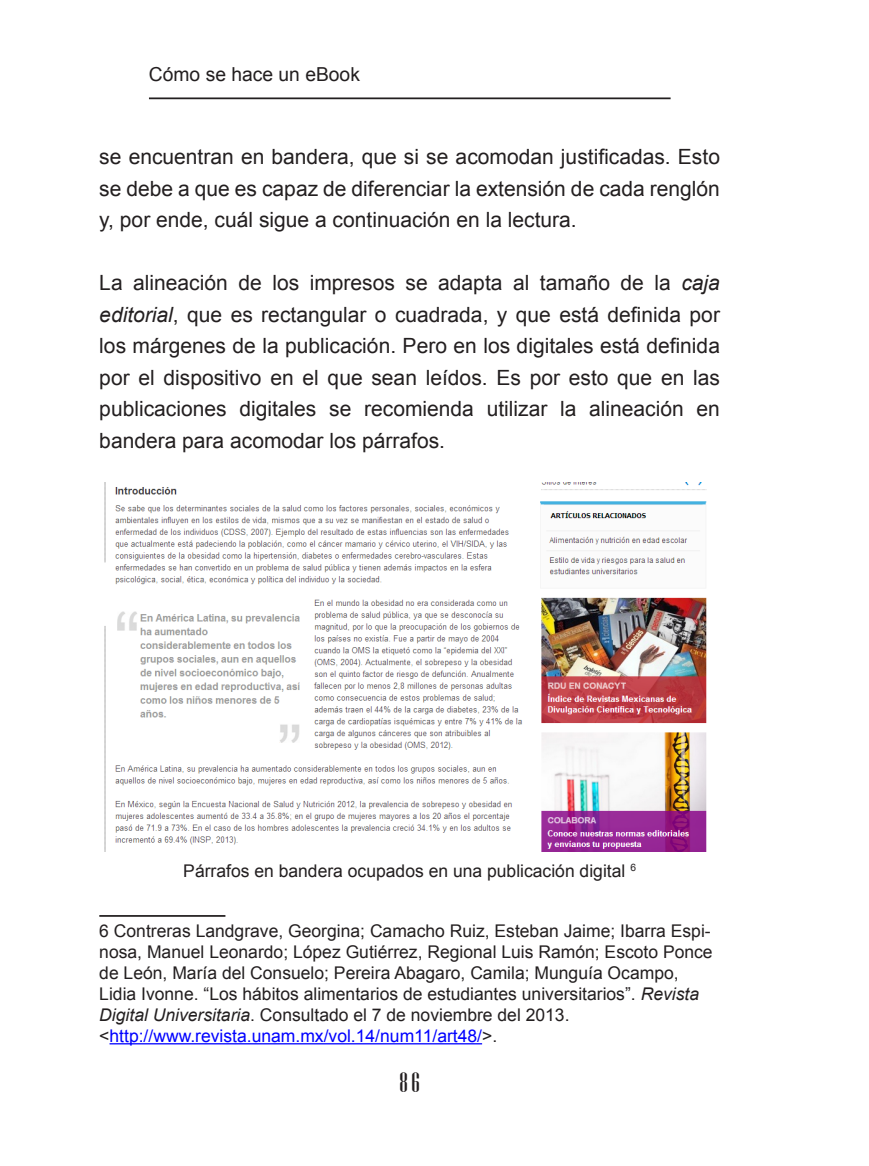
<style>
.page{position:relative;width:869px;height:1166px;background:#fff}
.page>*{position:absolute;margin:0;border:0;box-sizing:border-box;transform-origin:0 0}
.t1{font:28px "Niagara Solid";color:#231f20}
.t2{font:21px/31.5px "Arial";color:#231f20;text-align:justify}
.t3{font:19.25px "Arial";color:#231f20}
.t4{font:17.5px/21px "Arial";color:#231f20}
.s1{font-style:italic}
.s2{color:#00f}
</style>
<div class="page">
<hr style="left:149px;top:97px;width:521px;height:2px;background:#231f20">
<img style="left:105px;top:483px;width:602px;height:368px">
<hr style="left:99px;top:915px;width:126px;height:2px;background:#231f20">
<hr style="left:109px;top:1043px;width:373px;height:1px;background:#00f">
<p class="t3" style="left:149px;top:62px;width:212px">Cómo se hace un eBook</p>
<p class="t2" style="left:99px;top:141px;width:622px">se encuentran en bandera, que si se acomodan justificadas. Esto se debe a que es capaz de diferenciar la extensión de cada renglón y, por ende, cuál sigue a continuación en la lectura.</p>
<p class="t2" style="left:99px;top:267px;width:622px">La alineación de los impresos se adapta al tamaño de la <span class="s1">caja editorial</span>, que es rectangular o cuadrada, y que está definida por los márgenes de la publicación. Pero en los digitales está definida por el dispositivo en el que sean leídos. Es por esto que en las publicaciones digitales se recomienda utilizar la alineación en bandera para acomodar los párrafos.</p>
<p class="t4" style="left:183px;top:860px;width:454px">Párrafos en bandera ocupados en una publicación digital <sup>6</sup></p>
<p class="t4" style="left:99px;top:920px;width:614px">6 Contreras Landgrave, Georgina; Camacho Ruiz, Esteban Jaime; Ibarra Espi&shy;nosa, Manuel Leonardo; López Gutiérrez, Regional Luis Ramón; Escoto Ponce de León, María del Consuelo; Pereira Abagaro, Camila; Munguía Ocampo, Lidia Ivonne. “Los hábitos alimentarios de estudiantes universitarios”. <span class="s1">Revista Digital Universitaria</span>. Consultado el 7 de noviembre del 2013. &lt;<span class="s2">http://www.revista.unam.mx/vol.14/num11/art48/</span>&gt;.</p>
<h1 class="t1" style="left:399px;top:1067px;width:22px">86</h1>
</div>
